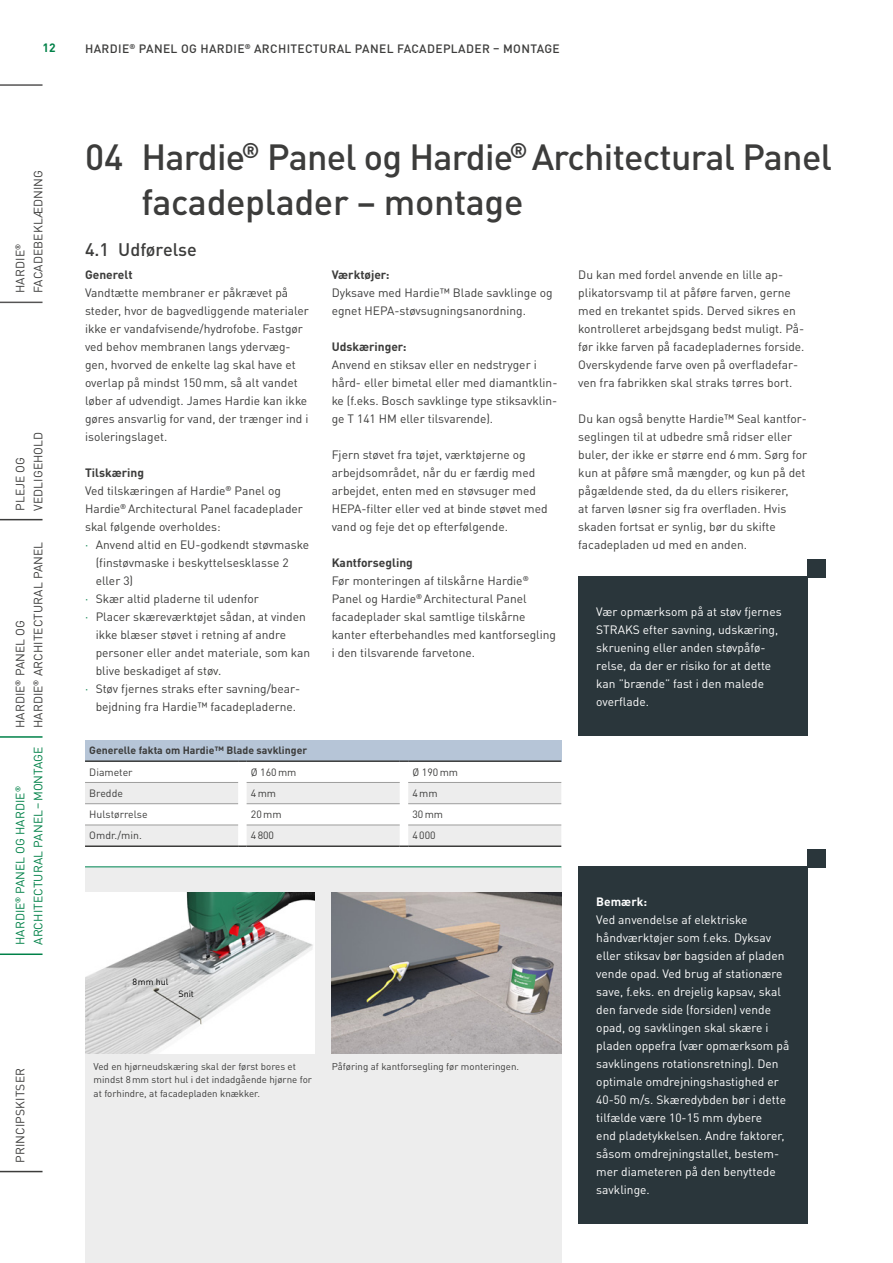
<style>
.page{position:relative;width:893px;height:1263px;background:#fff}
.page>*{position:absolute;margin:0;border:0;box-sizing:border-box;transform-origin:0 0}
.Seitenheadline{font:500 36px/45px "DIN Pro";letter-spacing:-.02em;color:#3c3c3b}
.Subheadline{font:500 18px "DIN Pro";color:#3c3c3b}
.Copytext{font:12px/18px "DIN Pro";color:#3c3c3b}
.Copyheadline{font:12px/18px "DIN Pro";color:#fff}
.t1{font:500 12px "DIN Pro";letter-spacing:.03em;color:#3c3c3b}
.Copyheadline-2{font:700 12px "DIN Pro";color:#3c3c3b}
.t2{font:12px/18px "DIN Pro";letter-spacing:.005em;color:#008148}
.Copyheadline-3{font:700 12px "DIN Pro";color:#fff}
.t3{font:700 12px "DIN Pro";color:#008148}
.Einträge{font:10.5px "DIN Pro";color:#3c3c3b}
.Tabellenkopf{font:700 10.5px "DIN Pro";color:#3c3c3b}
.BU{font:9.75px/13.5px "DIN Pro";color:#3c3c3b}
.Main_Body{font:9px "DIN Pro";letter-spacing:-.01em;color:#000}
.s1{color:#008148}
</style>
<div class="page">
<div style="left:85px;top:866px;width:476px;height:397px;background:#ededed"></div>
<hr style="left:85px;top:866px;width:476px;height:1px;background:#008a55">
<img style="left:85px;top:892px;width:230px;height:161px">
<img style="left:332px;top:892px;width:229px;height:161px">
<div style="left:578px;top:866px;width:230px;height:358px;background:#2a363b"></div>
<div style="left:808px;top:849px;width:18px;height:18px;background:#2a363b"></div>
<div style="left:578px;top:576px;width:230px;height:160px;background:#2a363b"></div>
<div style="left:808px;top:559px;width:18px;height:18px;background:#2a363b"></div>
<div style="left:85px;top:740px;width:476px;height:21px;background:#b6c5d7"></div>
<svg style="left:85px;top:782px;width:476px;height:65px"></svg>
<hr style="left:408px;top:845px;width:153px;height:2px;background:#3c3c3b">
<hr style="left:85px;top:782px;width:153px;height:1px;background:#9d9d9c">
<hr style="left:247px;top:782px;width:153px;height:1px;background:#9d9d9c">
<hr style="left:408px;top:782px;width:153px;height:1px;background:#9d9d9c">
<hr style="left:85px;top:803px;width:153px;height:1px;background:#9d9d9c">
<hr style="left:247px;top:803px;width:153px;height:1px;background:#9d9d9c">
<hr style="left:408px;top:803px;width:153px;height:1px;background:#9d9d9c">
<hr style="left:85px;top:825px;width:153px;height:1px;background:#9d9d9c">
<hr style="left:247px;top:825px;width:153px;height:1px;background:#9d9d9c">
<hr style="left:408px;top:825px;width:153px;height:1px;background:#9d9d9c">
<hr style="left:85px;top:760px;width:153px;height:2px;background:#3c3c3b">
<svg style="left:238px;top:760px;width:9px;height:2px"></svg>
<hr style="left:247px;top:760px;width:153px;height:2px;background:#3c3c3b">
<svg style="left:400px;top:760px;width:8px;height:2px"></svg>
<hr style="left:408px;top:760px;width:153px;height:2px;background:#3c3c3b">
<hr style="left:0;top:84px;width:43px;height:2px;background:#555454">
<hr style="left:0;top:302px;width:43px;height:1px;background:#555454">
<hr style="left:0;top:519px;width:43px;height:1px;background:#3c3c3b">
<hr style="left:0;top:736px;width:43px;height:2px;background:#008148">
<hr style="left:0;top:953px;width:43px;height:2px;background:#008148">
<hr style="left:0;top:1171px;width:43px;height:1px;background:#3c3c3b">
<p class="t3" style="left:43px;top:37px;width:15px">12</p>
<p class="t1" style="left:85px;top:39px;width:476px">HARDIE<sup>®</sup> PANEL OG HARDIE<sup>®</sup> ARCHITECTURAL PANEL FACADEPLADER – MONTAGE</p>
<p class="Copytext" style="left:10px;top:293px;width:125px;rotate:-90deg">HARDIE<sup>®<br></sup>FACADEBEKLÆDNING</p>
<p class="Copytext" style="left:10px;top:511px;width:81px;rotate:-90deg">PLEJE OG<br>VEDLIGEHOLD</p>
<p class="Copytext" style="left:10px;top:728px;width:188px;rotate:-90deg">HARDIE<sup>®</sup> PANEL OG<br>HARDIE<sup>®</sup> ARCHITECTURAL PANEL</p>
<p class="t2" style="left:10px;top:945px;width:200px;rotate:-90deg">HARDIE<sup>®</sup> PANEL OG HARDIE<sup>®<br></sup>ARCHITECTURAL PANEL–MONTAGE</p>
<p class="Copytext" style="left:10px;top:1163px;width:96px;rotate:-90deg">PRINCIPSKITSER</p>
<p class="Seitenheadline" style="left:141px;top:131px;width:692px;text-indent:-56px">04 Hardie<sup>®</sup> Panel og Hardie<sup>®</sup> Architectural Panel facadeplader – montage</p>
<p class="Subheadline" style="left:85px;top:235px;width:113px">4.1 Udførelse</p>
<p class="Copyheadline-2" style="left:85px;top:264px;width:49px">Generelt</p>
<p class="Copytext" style="left:85px;top:282px;width:225px">Vandtætte membraner er påkrævet på steder, hvor de bagvedliggende materialer ikke er vandafvisende/hydrofobe. Fastgør ved behov membranen langs ydervæg&shy;gen, hvorved de enkelte lag skal have et overlap på mindst 150mm, så alt vandet løber af udvendigt. James Hardie kan ikke gøres ansvarlig for vand, der trænger ind i isoleringslaget.</p>
<p class="Copyheadline-2" style="left:85px;top:462px;width:61px">Tilskæring</p>
<p class="Copytext" style="left:85px;top:480px;width:219px">Ved tilskæringen af Hardie<sup>®</sup> Panel og<br>Hardie<sup>®</sup> Architectural Panel facadeplader skal følgende overholdes:</p>
<p class="Copytext" style="left:96px;top:534px;width:215px;text-indent:-11px"><span class="s1">·</span> Anvend altid en EU-godkendt støvmaske (finstøvmaske i beskyttelsesklasse 2 eller 3)</p>
<p class="Copytext" style="left:85px;top:588px;width:175px"><span class="s1">·</span> Skær altid pladerne til udenfor</p>
<p class="Copytext" style="left:96px;top:606px;width:216px;text-indent:-11px"><span class="s1">·</span> Placer skæreværktøjet sådan, at vinden ikke blæser støvet i retning af andre personer eller andet materiale, som kan blive beskadiget af støv.</p>
<p class="Copytext" style="left:85px;top:678px;width:217px;text-align:center"><span class="s1">·</span> Støv fjernes straks efter savning/bear&shy;bejdning fra Hardie™ facadepladerne.</p>
<p class="Copyheadline-2" style="left:332px;top:264px;width:59px">Værktøjer:</p>
<p class="Copytext" style="left:332px;top:282px;width:222px">Dyksave med Hardie™ Blade savklinge og egnet HEPA-støvsugningsanordning.</p>
<p class="Copyheadline-2" style="left:332px;top:336px;width:76px">Udskæringer:</p>
<p class="Copytext" style="left:332px;top:354px;width:227px">Anvend en stiksav eller en nedstryger i hård- eller bimetal eller med diamantklin&shy;ke (f.eks. Bosch savklinge type stiksavklin&shy;ge T 141 HM eller tilsvarende).</p>
<p class="Copytext" style="left:332px;top:444px;width:217px">Fjern støvet fra tøjet, værktøjerne og arbejdsområdet, når du er færdig med arbejdet, enten med en støvsuger med HEPA-filter eller ved at binde støvet med vand og feje det op efterfølgende.</p>
<p class="Copyheadline-2" style="left:332px;top:552px;width:83px">Kantforsegling</p>
<p class="Copytext" style="left:332px;top:570px;width:226px">Før monteringen af tilskårne Hardie<sup>® </sup>Panel og Hardie<sup>®</sup> Architectural Panel facadeplader skal samtlige tilskårne kanter efterbehandles med kantforsegling i den tilsvarende farvetone.</p>
<p class="Tabellenkopf" style="left:89px;top:742px;width:219px">Generelle fakta om Hardie™ Blade savklinger</p>
<p class="Einträge" style="left:89px;top:763px;width:45px">Diameter</p>
<p class="Einträge" style="left:251px;top:763px;width:47px">Ø 160mm</p>
<p class="Einträge" style="left:412px;top:763px;width:47px">Ø 190mm</p>
<p class="Einträge" style="left:89px;top:785px;width:35px">Bredde</p>
<p class="Einträge" style="left:251px;top:785px;width:27px">4mm</p>
<p class="Einträge" style="left:412px;top:785px;width:27px">4mm</p>
<p class="Einträge" style="left:89px;top:806px;width:60px">Hulstørrelse</p>
<p class="Einträge" style="left:251px;top:806px;width:32px">20mm</p>
<p class="Einträge" style="left:412px;top:806px;width:32px">30mm</p>
<p class="Einträge" style="left:89px;top:827px;width:54px">Omdr./min.</p>
<p class="Einträge" style="left:251px;top:827px;width:25px">4800</p>
<p class="Einträge" style="left:412px;top:827px;width:25px">4000</p>
<p class="Copytext" style="left:578px;top:264px;width:228px">Du kan med fordel anvende en lille ap&shy;plikatorsvamp til at påføre farven, gerne med en trekantet spids. Derved sikres en kontrolleret arbejdsgang bedst muligt. På&shy;før ikke farven på facadepladernes forside.<br>Overskydende farve oven på overfladefar&shy;ven fra fabrikken skal straks tørres bort.</p>
<p class="Copytext" style="left:578px;top:408px;width:230px">Du kan også benytte Hardie™ Seal kantfor&shy;seglingen til at udbedre små ridser eller buler, der ikke er større end 6mm. Sørg for kun at påføre små mængder, og kun på det pågældende sted, da du ellers risikerer,<br>at farven løsner sig fra overfladen. Hvis skaden fortsat er synlig, bør du skifte facadepladen ud med en anden.</p>
<p class="Copyheadline" style="left:596px;top:601px;width:187px">Vær opmærksom på at støv fjernes<br>STRAKS efter savning, udskæring, skruening eller anden støvpåfø&shy;relse, da der er risiko for at dette kan ”brænde” fast i den malede overflade.</p>
<p class="Main_Body" style="left:132px;top:974px;width:38px">8mm hul</p>
<p class="Main_Body" style="left:179px;top:987px;width:17px">Snit</p>
<p class="BU" style="left:94px;top:1058px;width:220px">Ved en hjørneudskæring skal der først bores et mindst 8mm stort hul i det indadgående hjørne for at forhindre, at facadepladen knækker.</p>
<p class="BU" style="left:332px;top:1058px;width:189px">Påføring af kantforsegling før monteringen.</p>
<p class="Copyheadline-3" style="left:596px;top:891px;width:52px">Bemærk:</p>
<p class="Copyheadline" style="left:596px;top:909px;width:195px">Ved anvendelse af elektriske håndværktøjer som f.eks. Dyksav eller stiksav bør bagsiden af pladen vende opad. Ved brug af stationære save, f.eks. en drejelig kapsav, skal den farvede side (forsiden) vende opad, og savklingen skal skære i pladen oppefra (vær opmærksom på savklingens rotationsretning). Den optimale omdrejningshastighed er<br>40-50 m/s. Skæredybden bør i dette tilfælde være 10-15 mm dybere<br>end pladetykkelsen. Andre faktorer, såsom omdrejningstallet, bestem&shy;mer diameteren på den benyttede savklinge.</p>
</div>
